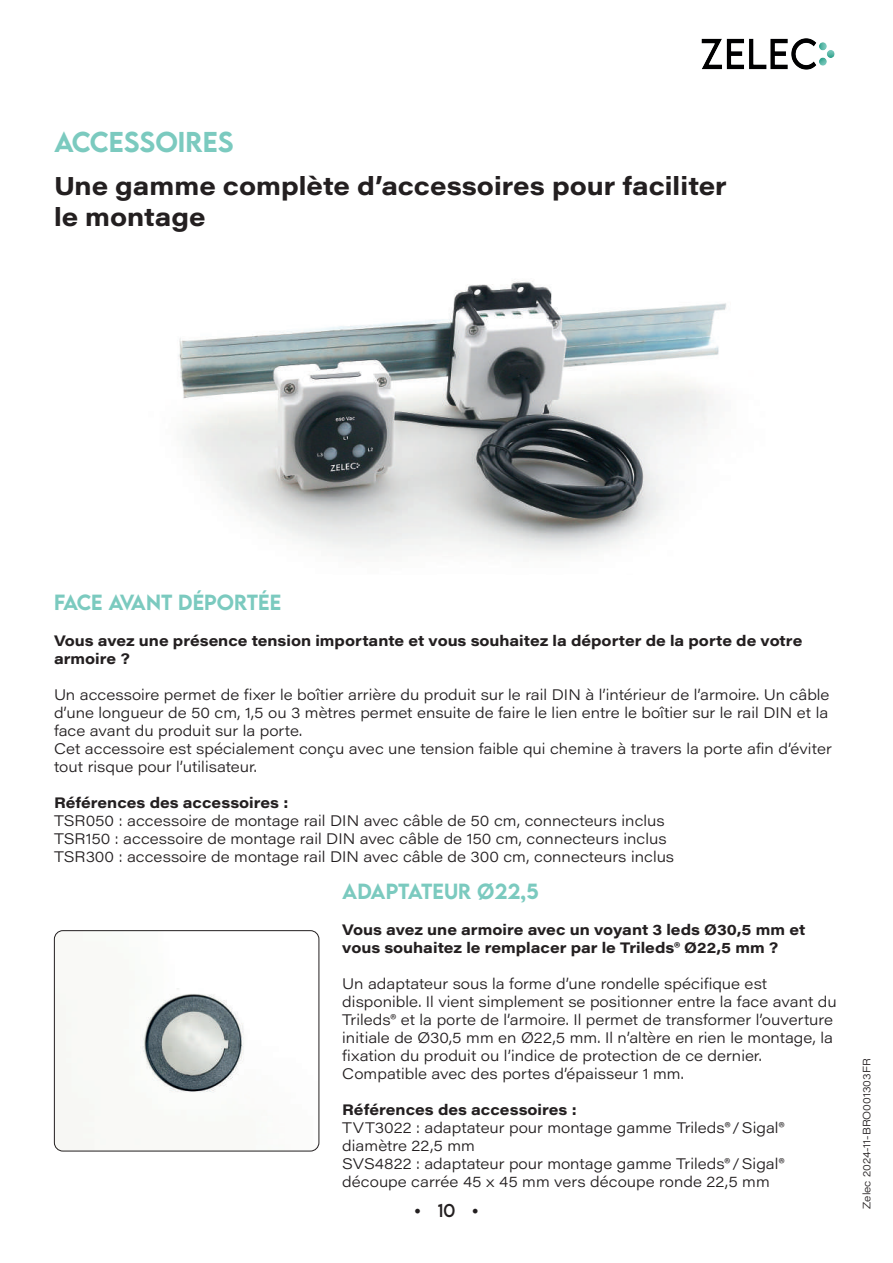
<style>
.page{position:relative;width:893px;height:1263px;background:#fff}
.page>*{position:absolute;margin:0;border:0;box-sizing:border-box;transform-origin:0 0}
.t1{font:700 25.5px/30.6px "Acumin Pro Wide";color:#231f20}
.t2{font:500 25.5px "LEMONMILK";color:#7bcabf}
.t3{font:500 19.5px "LEMONMILK";color:#7bcabf}
.t4{font:18px "Minion Pro";color:#231f20}
.t5{font:300 15px/18px "Acumin Pro Wide";color:#231f20}
.t6{font:700 15px/18px "Acumin Pro Wide";color:#231f20}
.t7{font:300 10.5px "Acumin Pro Wide";color:#231f20}
</style>
<div class="page">
<img style="left:701px;top:38px;width:134px;height:32px">
<img style="left:178px;top:281px;width:548px;height:273px">
<img style="left:54px;top:931px;width:265px;height:220px">
<div style="left:54px;top:930px;width:265px;height:221px;border:1px solid #231f20;border-radius:9px"></div>
<h1 class="t2" style="left:54px;top:125px;width:20px">ACC</h1>
<h1 class="t2" style="left:109px;top:125px;width:126px">ESSOIRES</h1>
<h1 class="t1" style="left:54px;top:169px;width:674px">Une gamme complète d’accessoires pour faciliter le montage</h1>
<h2 class="t3" style="left:54px;top:589px;width:229px">FACE AVANT DÉPORTÉE</h2>
<p class="t6" style="left:54px;top:631px;width:750px">Vous avez une présence tension importante et vous souhaitez la déporter de la porte de votre armoire ?</p>
<p class="t5" style="left:54px;top:685px;width:779px">Un accessoire permet de fixer le boîtier arrière du produit sur le rail DIN à l’intérieur de l’armoire. Un câble d’une longueur de 50 cm, 1,5 ou 3 mètres permet ensuite de faire le lien entre le boîtier sur le rail DIN et la face avant du produit sur la porte.<br>Cet accessoire est spécialement conçu avec une tension faible qui chemine à travers la porte afin d’éviter tout risque pour l’utilisateur.</p>
<p class="t6" style="left:54px;top:793px;width:236px">Références des accessoires :</p>
<p class="t5" style="left:54px;top:811px;width:622px">TSR050 : accessoire de montage rail DIN avec câble de 50 cm, connecteurs inclus<br>TSR150 : accessoire de montage rail DIN avec câble de 150 cm, connecteurs inclus<br>TSR300 : accessoire de montage rail DIN avec câble de 300 cm, connecteurs inclus</p>
<h2 class="t3" style="left:342px;top:879px;width:198px">ADAPTATEUR Ø22,5</h2>
<p class="t6" style="left:342px;top:920px;width:464px">Vous avez une armoire avec un voyant 3 leds Ø30,5 mm et vous souhaitez le remplacer par le Trileds® Ø22,5 mm ?</p>
<p class="t5" style="left:342px;top:974px;width:496px">Un adaptateur sous la forme d’une rondelle spécifique est disponible. Il vient simplement se positionner entre la face avant du Trileds® et la porte de l’armoire. Il permet de transformer l’ouverture initiale de Ø30,5 mm en Ø22,5 mm. Il n’altère en rien le montage, la fixation du produit ou l’indice de protection de ce dernier.<br>Compatible avec des portes d’épaisseur 1 mm.</p>
<p class="t6" style="left:342px;top:1100px;width:236px">Références des accessoires :</p>
<p class="t5" style="left:342px;top:1118px;width:444px">TVT3022 : adaptateur pour montage gamme Trileds®/Sigal® diamètre 22,5 mm<br>SVS4822 : adaptateur pour montage gamme Trileds®/Sigal® découpe carrée 45 x 45 mm vers découpe ronde 22,5 mm</p>
<p class="t4" style="left:414px;top:1197px;width:66px">•<sub>10</sub>•</p>
<p class="t7" style="left:859px;top:1209px;width:152px;rotate:-90deg">Zelec 2024-11-BRO001303FR</p>
</div>
